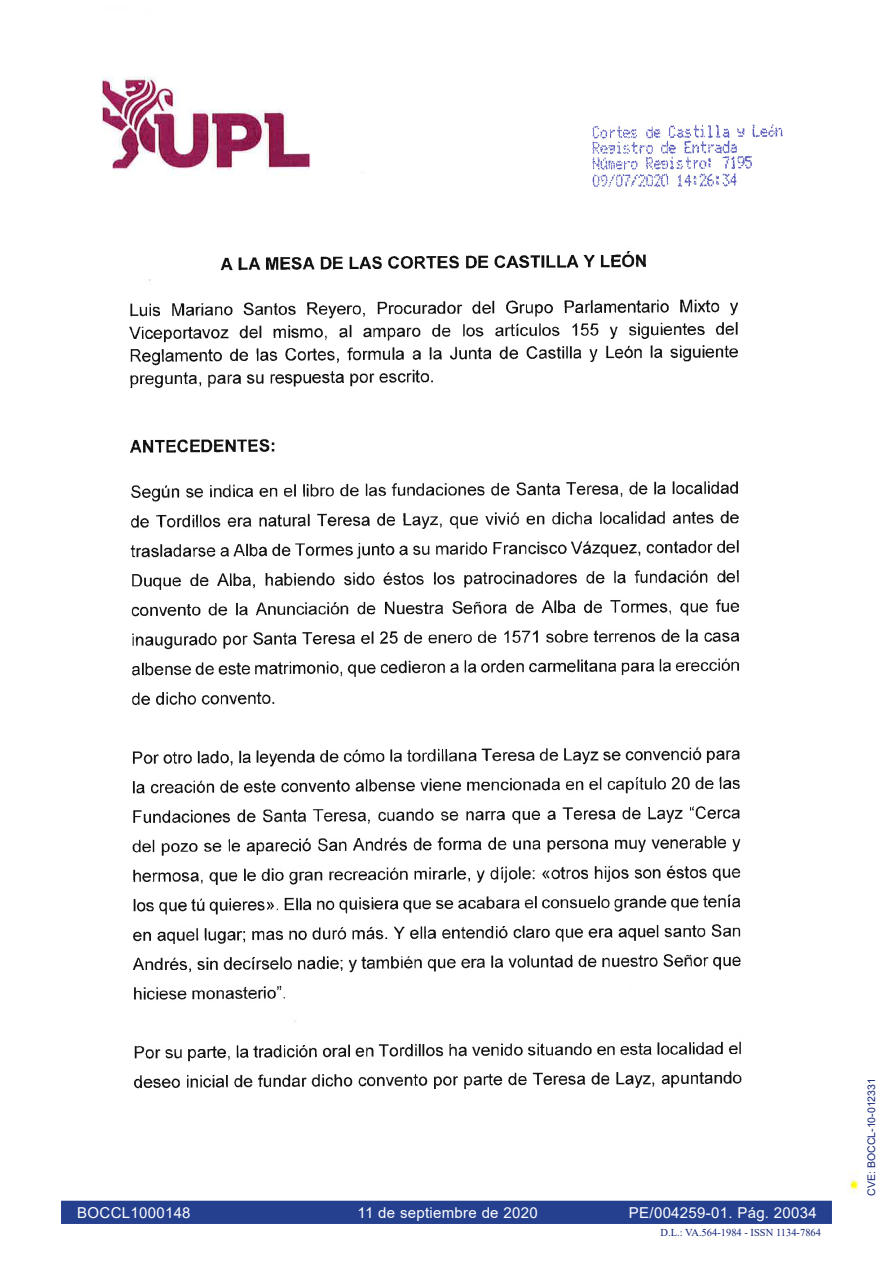
<style>
.page{position:relative;width:893px;height:1263px;background:#fff}
.page>*{position:absolute;margin:0;border:0;box-sizing:border-box;transform-origin:0 0}
.E_CVE{font:15px "Arial";letter-spacing:.02em;color:#fff}
.t1{font:10.5px "Times New Roman";color:#132477}
.t2{font:10.5px "Arial";color:#132477}
</style>
<div class="page">
<div style="left:60px;top:1200px;width:773px;height:25px;background:#25408f"></div>
<div style="left:60px;top:1199px;width:773px;height:26px;border:2px solid #fff"></div>
<img style="left:60px;top:76px;width:799px;height:1124px">
<img style="left:592px;top:125px;width:192px;height:61px">
<img style="left:130px;top:252px;width:613px;height:836px">
<p class="E_CVE" style="left:77px;top:1202px;width:115px">BOCCL1000148</p>
<p class="E_CVE" style="left:358px;top:1202px;width:182px">11 de septiembre de 2020</p>
<p class="E_CVE" style="left:629px;top:1202px;width:189px">PE/004259-01. Pág. 20034</p>
<p class="t1" style="left:661px;top:1225px;width:162px">D.L.: VA.564-1984 - ISSN 1134-7864</p>
<p class="t2" style="left:864px;top:1195px;width:119px;rotate:-90deg">CVE: BOCCL-10-012331</p>
</div>
